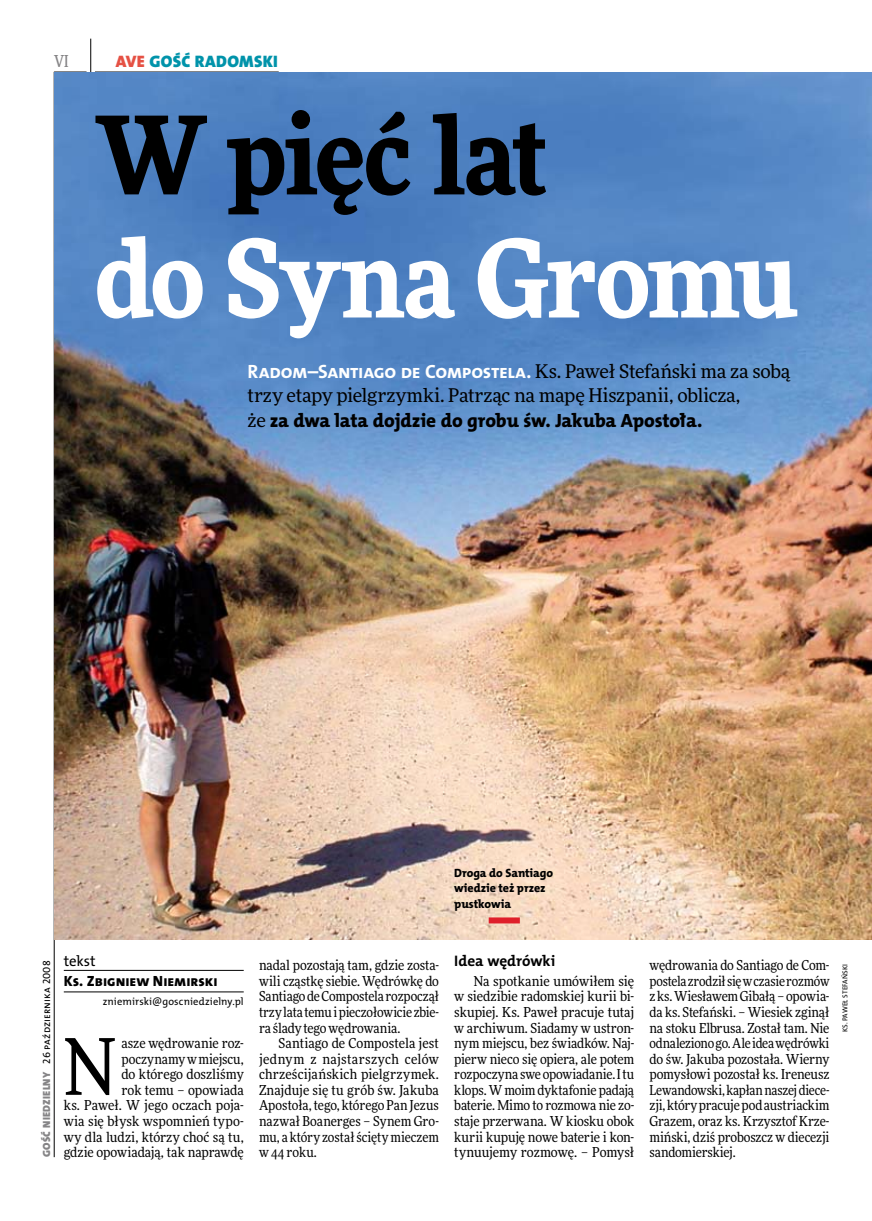
<style>
.page{position:relative;width:872px;height:1221px;background:#fff}
.page>*{position:absolute;margin:0;border:0;box-sizing:border-box;transform-origin:0 0}
.t1{font:900 108px "Freeday Narrow";letter-spacing:-.02em;color:#fff}
.t2{font:900 108px "Freeday Narrow";letter-spacing:-.03em;color:#000}
.t3{font:78.15px "Freeday Narrow News";color:#000}
.t4{font:19.35px "The Mix HP7 Bld";letter-spacing:-.02em;color:#fff}
.t5{font:19.35px "The Mix HP8 Ex Bld";letter-spacing:-.01em;color:#000}
.t6{font:18.9px "Freeday News";letter-spacing:-.015em;color:#000}
.t7{font:16.65px "The Mix HP9 Blk";letter-spacing:.02em;color:#0093aa}
.t8{font:500 16.5px "Freeday Narrow";color:#858486;scale:.9 1}
.t9{font:15.3px "The Mix HP7 Bld";color:#000}
.t10{font:14.85px "The Mix HP8 Ex Bld";letter-spacing:-.005em;color:#000}
.t11{font:14.85px "The Mix HP5 Plain";color:#000}
.t12{font:13.8px/15.6px "Freeday Narrow News";letter-spacing:-.005em;color:#000;text-align:justify}
.t13{font:12px/15.6px "The Mix HP8 Ex Bld";letter-spacing:-.005em;color:#000}
.t14{font:10.5px "The Mix HP5 Plain";letter-spacing:.01em;color:#000}
.t15{font:7.2px "The Mix HP5 Plain";letter-spacing:.015em;color:#000}
.s1{color:#e55144}
.s2{font-family:"Freeday News";font-size:18.9px;color:#000}
.s3{font-family:"Freeday News";font-size:18.9px}
.s4{font-family:"The Mix HP9 Blk";color:#858486}
</style>
<div class="page">
<hr style="left:54px;top:72px;width:1px;height:1085px;background:#000">
<hr style="left:90px;top:39px;width:1px;height:43px;background:#000">
<img style="left:54px;top:72px;width:818px;height:867px">
<hr style="left:64px;top:970px;width:180px;height:1px;background:#000">
<hr style="left:64px;top:991px;width:180px;height:1px;background:#000">
<div style="left:489px;top:917px;width:31px;height:6px;background:#df1f2a"></div>
<p class="t8" style="left:54px;top:50px;width:17px">VI</p>
<p class="t7" style="left:116px;top:50px;width:164px"><span class="s1">AVE</span> GOŚĆ RADOMSKI</p>
<h1 class="t2" style="left:95px;top:85px;width:454px">W pięć lat</h1>
<h1 class="t1" style="left:95px;top:208px;width:705px">do Syna Gromu</h1>
<h3 class="t4" style="left:248px;top:358px;width:544px">Radom–Santiago de Compostela. <span class="s2">Ks. Paweł Stefański ma za sobą</span></h3>
<h3 class="t6" style="left:248px;top:384px;width:494px">trzy etapy pielgrzymki. Patrząc na mapę Hiszpanii, oblicza,</h3>
<h3 class="t5" style="left:248px;top:408px;width:456px"><span class="s3">że</span> za dwa lata dojdzie do grobu św. Jakuba Apostoła.</h3>
<p class="t13" style="left:454px;top:864px;width:100px">Droga do Santiago wiedzie też przez pustkowia</p>
<p class="t14" style="left:40px;top:1156px;width:198px;rotate:-90deg"><span class="s4">GOŚĆ NIEDZIELNY</span> 26 października 2008</p>
<p class="t11" style="left:64px;top:950px;width:33px">tekst</p>
<p class="t10" style="left:64px;top:971px;width:155px">Ks. Zbigniew Niemirski</p>
<p class="t14" style="left:103px;top:994px;width:142px">zniemirski@goscniedzielny.pl</p>
<p class="t12" style="left:64px;top:1035px;width:181px;text-align:right">asze wędrowanie roz&shy;poczynamy wmiejscu,<br>do którego doszliśmy<br>rok temu – opowiada<br>ks. Paweł. W jego oczach poja&shy;wia się błysk wspomnień typo&shy;wy dla ludzi, którzy choć są tu, gdzie opowiadają, tak naprawdę</p>
<h2 class="t3" style="left:64px;top:1018px;width:55px">N</h2>
<p class="t12" style="left:259px;top:957px;width:181px">nadal pozostają tam, gdzie zosta&shy;wili cząstkę siebie. Wędrówkę do Santiago de Compostela rozpoczął trzy lata temu ipieczołowicie zbie&shy;ra ślady tego wędrowania.</p>
<p class="t12" style="left:259px;top:1035px;width:181px;text-indent:20px">Santiago de Compostela jest jednym z najstarszych celów chrześcijańskich pielgrzymek.<br>Znajduje się tu grób św. Jakuba Apostoła, tego, którego Pan Jezus nazwał Boanerges – Synem Gro&shy;mu, a który został ścięty mieczem w 44 roku.</p>
<p class="t9" style="left:454px;top:950px;width:102px">Idea wędrówki</p>
<p class="t12" style="left:454px;top:972px;width:181px;text-indent:20px">Na spotkanie umówiłem się w siedzibie radomskiej kurii bi&shy;skupiej. Ks. Paweł pracuje tutaj w archiwum. Siadamy w ustron&shy;nym miejscu, bez świadków. Naj&shy;pierw nieco się opiera, ale potem rozpoczyna swe opowiadanie. Itu klops. W moim dyktafonie padają baterie. Mimo to rozmowa nie zo&shy;staje przerwana. W kiosku obok kurii kupuję nowe baterie i kon&shy;tynuujemy rozmowę. – Pomysł</p>
<p class="t12" style="left:649px;top:957px;width:181px">wędrowania do Santiago de Com&shy;postela zrodził się wczasie rozmów zks. Wiesławem Gibałą – opowia&shy;da ks. Stefański. – Wiesiek zginął na stoku Elbrusa. Został tam. Nie odnaleziono go. Ale idea wędrówki do św. Jakuba pozostała. Wierny pomysłowi pozostał ks. Ireneusz Lewandowski, kapłan naszej diece&shy;zji, który pracuje pod austriackim Grazem, oraz ks. Krzysztof Krze&shy;miński, dziś proboszcz w diecezji sandomierskiej.</p>
<p class="t15" style="left:840px;top:1032px;width:70px;rotate:-90deg">Ks. Paweł Stefański</p>
</div>
